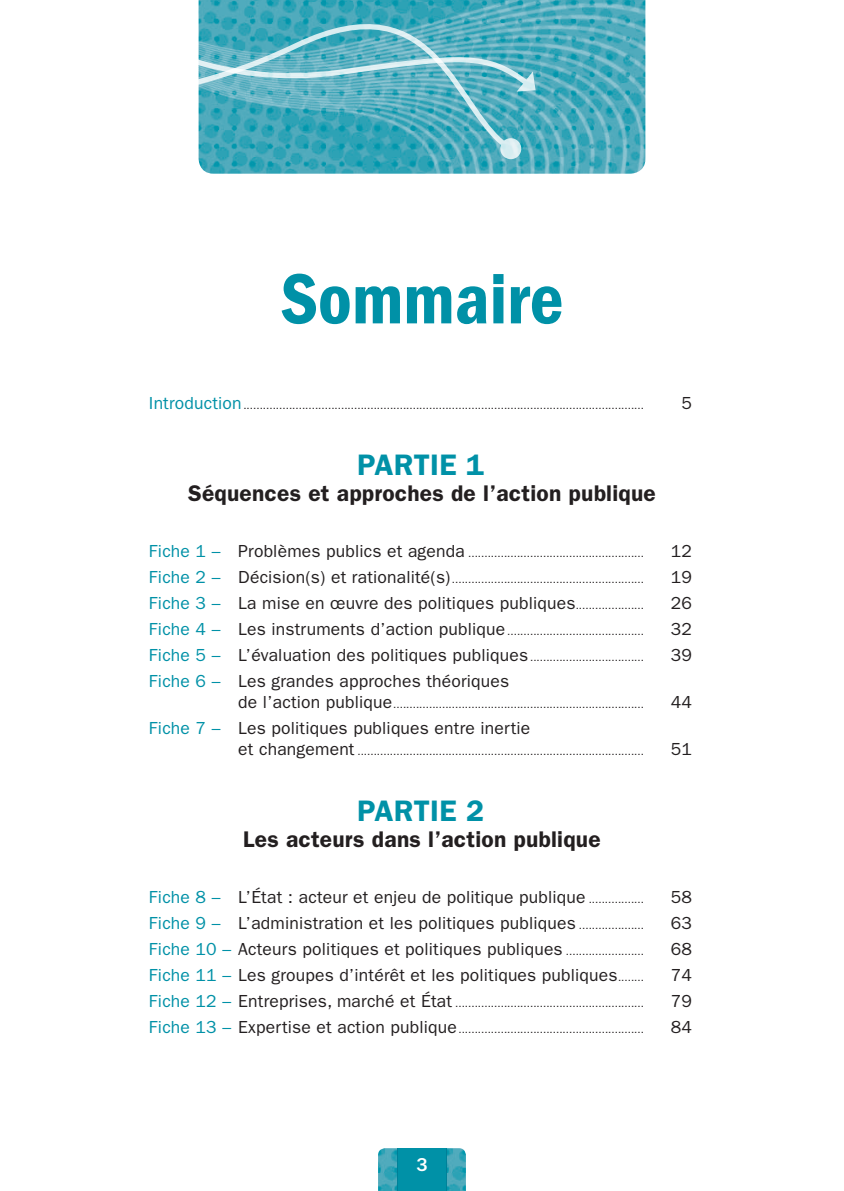
<style>
.page{position:relative;width:844px;height:1191px;background:#fff}
.page>*{position:absolute;margin:0;border:0;box-sizing:border-box;transform-origin:0 0}
.t1{font:73.5px "ITC Franklin Gothic Std Dm Cd";color:#0091a7}
.t2{font:600 29.75px "ITC Franklin Gothic Std";letter-spacing:.01em;color:#0091a7}
.t3{font:600 22.75px "ITC Franklin Gothic Std";letter-spacing:.01em;color:#231f20}
.t4{font:500 19.25px "ITC Franklin Gothic Std";color:#fff}
.t5{font:17.5px "ITC Franklin Gothic Std";letter-spacing:.01em;color:#231f20}
.t6{font:10.5px "ITC Franklin Gothic Std";color:#231f20}
.s1{font-size:17.5px;color:#0091a7}
.s2{font-size:17.5px}
.s3{color:#0091a7}
.s4{font-size:10.5px}
</style>
<div class="page">
<div style="left:397px;top:1148px;width:49px;height:43px;background:#0091a7"></div>
<img style="left:446px;top:1148px;width:20px;height:43px">
<img style="left:378px;top:1148px;width:19px;height:43px">
<img style="left:198px;top:0;width:447px;height:174px">
<svg style="left:518px;top:30px;width:17px;height:62px"></svg>
<svg style="left:198px;top:10px;width:320px;height:146px;background:#57b0c0"></svg>
<svg style="left:500px;top:138px;width:21px;height:21px"></svg>
<h1 class="t1" style="left:280px;top:257px;width:284px">Sommaire</h1>
<p class="t6" style="left:149px;top:399px;width:496px"><span class="s1">Introduction</span> ...........................................................................................................................</p>
<h3 class="t5" style="left:681px;top:393px;width:12px">5</h3>
<h2 class="t2" style="left:357px;top:447px;width:128px">PARTIE 1</h2>
<h3 class="t3" style="left:188px;top:480px;width:469px">Séquences et approches de l’action publique</h3>
<p class="t6" style="left:149px;top:547px;width:496px"><span class="s1">Fiche 1 –</span> <span class="s2">Problèmes publics et agenda</span> ......................................................</p>
<h3 class="t5" style="left:670px;top:541px;width:23px">12</h3>
<p class="t6" style="left:149px;top:573px;width:496px"><span class="s1">Fiche 2 –</span> <span class="s2">Décision(s) et rationalité(s)</span>...........................................................</p>
<h3 class="t5" style="left:670px;top:567px;width:23px">19</h3>
<h3 class="t5" style="left:149px;top:593px;width:496px"><span class="s3">Fiche 3 –</span> La mise en œuvre des politiques publiques<span class="s4">.....................</span></h3>
<h3 class="t5" style="left:670px;top:593px;width:23px">26</h3>
<p class="t6" style="left:149px;top:625px;width:496px"><span class="s1">Fiche 4 –</span> <span class="s2">Les instruments d’action publique</span> ..........................................</p>
<h3 class="t5" style="left:670px;top:619px;width:23px">32</h3>
<p class="t6" style="left:149px;top:651px;width:496px"><span class="s1">Fiche 5 –</span> <span class="s2">L’évaluation des politiques publiques</span> ...................................</p>
<h3 class="t5" style="left:670px;top:645px;width:23px">39</h3>
<h3 class="t5" style="left:149px;top:670px;width:362px"><span class="s3">Fiche 6 –</span> Les grandes approches théoriques</h3>
<p class="t6" style="left:238px;top:698px;width:407px"><span class="s2">de l’action publique</span>.............................................................................</p>
<h3 class="t5" style="left:670px;top:691px;width:23px">44</h3>
<h3 class="t5" style="left:149px;top:717px;width:383px"><span class="s3">Fiche 7 –</span> Les politiques publiques entre inertie</h3>
<p class="t6" style="left:238px;top:745px;width:407px"><span class="s2">et changement</span> ........................................................................................</p>
<h3 class="t5" style="left:670px;top:738px;width:23px">51</h3>
<h2 class="t2" style="left:357px;top:793px;width:128px">PARTIE 2</h2>
<h3 class="t3" style="left:243px;top:825px;width:359px">Les acteurs dans l’action publique</h3>
<h3 class="t5" style="left:149px;top:886px;width:496px"><span class="s3">Fiche 8 –</span> L’État : acteur et enjeu de politique publique <span class="s4">.................</span></h3>
<h3 class="t5" style="left:670px;top:886px;width:23px">58</h3>
<h3 class="t5" style="left:149px;top:912px;width:496px"><span class="s3">Fiche 9 –</span> L’administration et les politiques publiques <span class="s4">....................</span></h3>
<h3 class="t5" style="left:670px;top:912px;width:23px">63</h3>
<h3 class="t5" style="left:149px;top:938px;width:496px"><span class="s3">Fiche 10 –</span> Acteurs politiques et politiques publiques <span class="s4">........................</span></h3>
<h3 class="t5" style="left:670px;top:938px;width:23px">68</h3>
<h3 class="t5" style="left:149px;top:964px;width:496px"><span class="s3">Fiche 11 –</span> Les groupes d’intérêt et les politiques publiques<span class="s4">........</span></h3>
<h3 class="t5" style="left:670px;top:964px;width:23px">74</h3>
<p class="t6" style="left:149px;top:997px;width:496px"><span class="s1">Fiche 12 –</span> <span class="s2">Entreprises, marché et État</span> ..........................................................</p>
<h3 class="t5" style="left:670px;top:990px;width:23px">79</h3>
<p class="t6" style="left:149px;top:1023px;width:496px"><span class="s1">Fiche 13 –</span> <span class="s2">Expertise et action publique</span>.........................................................</p>
<h3 class="t5" style="left:670px;top:1016px;width:23px">84</h3>
<h3 class="t4" style="left:416px;top:1154px;width:13px">3</h3>
</div>
